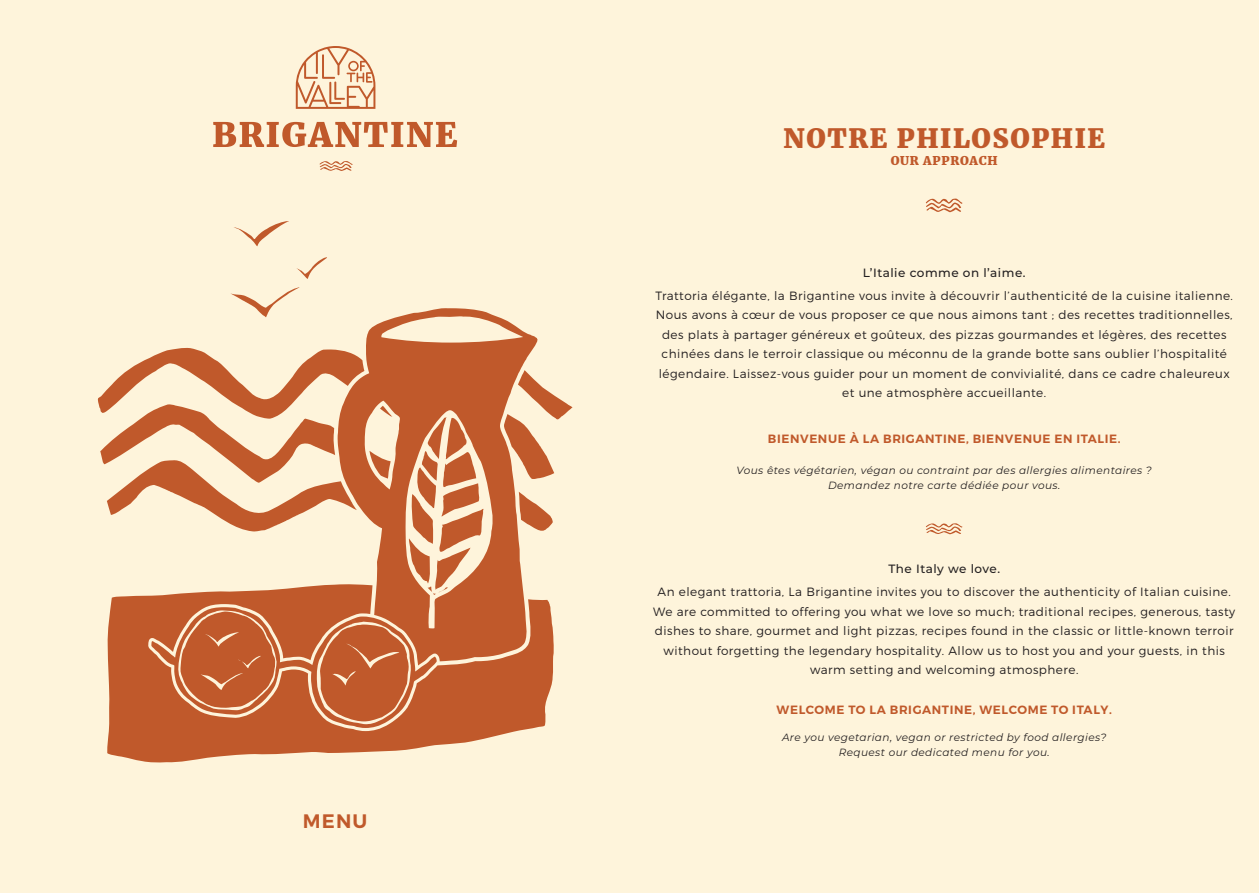
<style>
.page{position:relative;width:1259px;height:893px;background:#fef4db}
.page>*{position:absolute;margin:0;border:0;box-sizing:border-box;transform-origin:0 0}
.t1{font:800 26.4px "Merriweather";letter-spacing:.06em;color:#c0592b}
.t2{font:600 19.5px "Montserrat";color:#c0592b}
.t3{font:300 12px/19.5px "Montserrat";letter-spacing:.04em;color:#231f20;text-align:center}
.t4{font:600 12px "Montserrat";letter-spacing:.05em;color:#c0592b}
.t5{font:500 12px "Montserrat";letter-spacing:.04em;color:#231f20}
.t6{font:800 12px "Merriweather";letter-spacing:.06em;color:#c0592b}
.t7{font:italic 10.5px "Montserrat";letter-spacing:.04em;color:#231f20}
</style>
<div class="page">
<svg style="left:319px;top:161px;width:34px;height:10px"></svg>
<svg style="left:296px;top:46px;width:79px;height:63px"></svg>
<svg style="left:213px;top:122px;width:244px;height:25px"></svg>
<svg style="left:366px;top:308px;width:172px;height:276px;fill:#c0592b"></svg>
<svg style="left:519px;top:492px;width:34px;height:43px"></svg>
<svg style="left:296px;top:257px;width:31px;height:22px"></svg>
<svg style="left:230px;top:287px;width:70px;height:31px"></svg>
<svg style="left:97px;top:347px;width:295px;height:185px"></svg>
<svg style="left:504px;top:370px;width:68px;height:110px"></svg>
<svg style="left:107px;top:584px;width:447px;height:179px;fill:#c0592b"></svg>
<svg style="left:234px;top:221px;width:55px;height:26px"></svg>
<svg style="left:408px;top:414px;width:75px;height:181px"></svg>
<svg style="left:926px;top:523px;width:36px;height:11px"></svg>
<svg style="left:925px;top:198px;width:37px;height:14px"></svg>
<p class="t2" style="left:303px;top:808px;width:66px">MENU</p>
<p class="t1" style="left:783px;top:122px;width:323px">NOTRE PHILOSOPHIE</p>
<p class="t6" style="left:890px;top:154px;width:108px">OUR APPROACH</p>
<p class="t5" style="left:863px;top:264px;width:164px">L’Italie comme on l’aime.</p>
<p class="t3" style="left:655px;top:285px;width:579px">Trattoria élégante, la Brigantine vous invite à découvrir l’authenticité de la cuisine italienne.<br>Nous avons à cœur de vous proposer ce que nous aimons tant ; des recettes traditionnelles, des plats à partager généreux et goûteux, des pizzas gourmandes et légères, des recettes chinées dans le terroir classique ou méconnu de la grande botte sans oublier l’hospitalité légendaire. Laissez-vous guider pour un moment de convivialité, dans ce cadre chaleureux et une atmosphère accueillante.</p>
<p class="t4" style="left:768px;top:432px;width:354px">BIENVENUE À LA BRIGANTINE, BIENVENUE EN ITALIE.</p>
<p class="t7" style="left:736px;top:463px;width:417px">Vous êtes végétarien, végan ou contraint par des allergies alimentaires ?</p>
<p class="t7" style="left:828px;top:478px;width:234px">Demandez notre carte dédiée pour vous.</p>
<p class="t5" style="left:888px;top:561px;width:113px">The Italy we love.</p>
<p class="t3" style="left:653px;top:582px;width:583px">An elegant trattoria, La Brigantine invites you to discover the authenticity of Italian cuisine.<br>We are committed to offering you what we love so much; traditional recipes, generous, tasty dishes to share, gourmet and light pizzas, recipes found in the classic or little-known terroir without forgetting the legendary hospitality. Allow us to host you and your guests, in this warm setting and welcoming atmosphere.</p>
<p class="t4" style="left:776px;top:702px;width:337px">WELCOME TO LA BRIGANTINE, WELCOME TO ITALY.</p>
<p class="t7" style="left:782px;top:730px;width:326px">Are you vegetarian, vegan or restricted by food allergies?</p>
<p class="t7" style="left:838px;top:745px;width:212px">Request our dedicated menu for you.</p>
</div>
